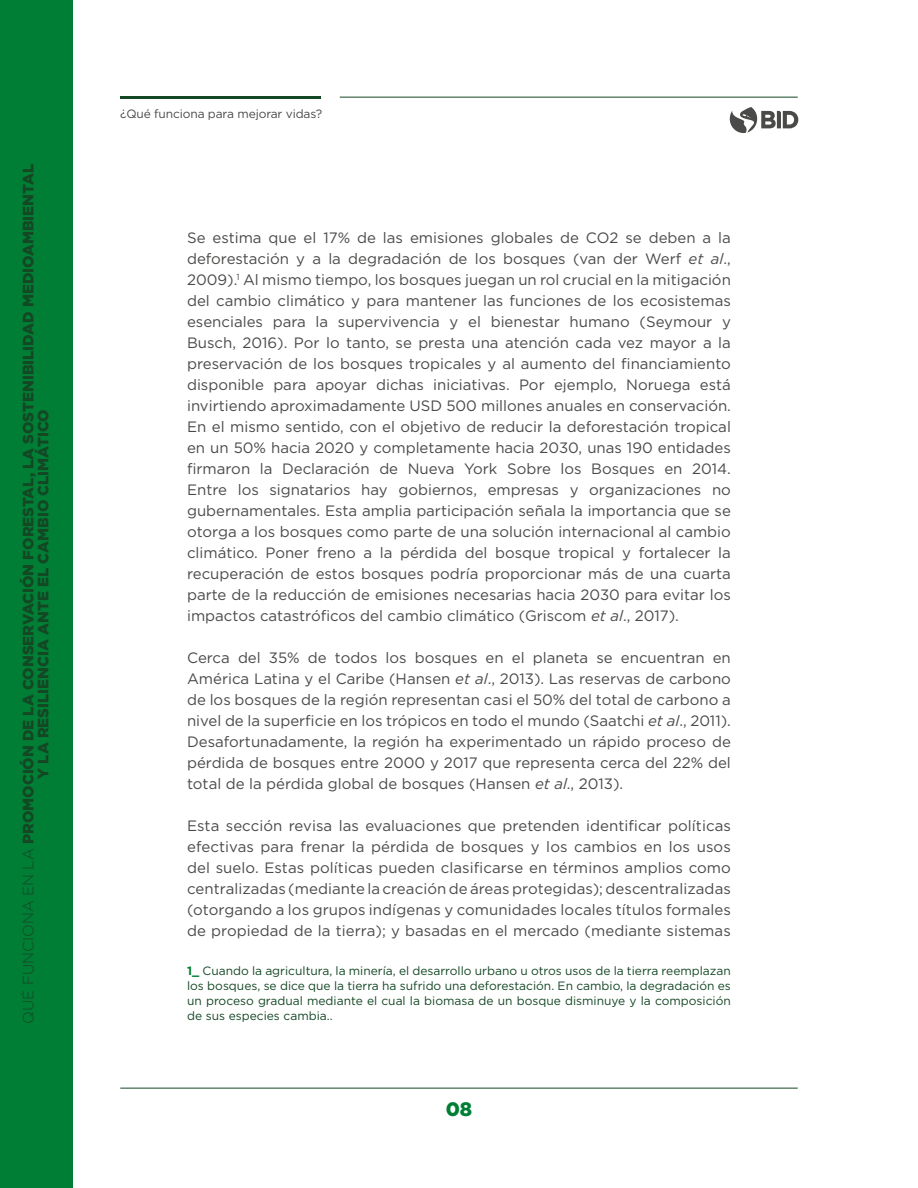
<style>
.page{position:relative;width:918px;height:1188px;background:#fff}
.page>*{position:absolute;margin:0;border:0;box-sizing:border-box;transform-origin:0 0}
.t1{font:900 19.5px "Gotham";color:#007e36}
.Parrafo_corrido{font:15px/21px "Gotham";color:#4a4a49;text-align:justify}
.t2{font:900 15px "Gotham";color:#144724}
.t3{font:12px/15px "Gotham";color:#144724;text-align:justify}
.t4{font:12px "Gotham";letter-spacing:-.01em;color:#4a4a49}
.s1{font-weight:300}
.s2{font-style:italic}
.s3{font-weight:700;color:#007e36}
</style>
<div class="page">
<svg style="left:729px;top:107px;width:69px;height:26px"></svg>
<div style="left:0;top:0;width:72px;height:1188px;background:#007e36"></div>
<hr style="left:340px;top:97px;width:458px;height:1px;background:#144724">
<hr style="left:120px;top:96px;width:201px;height:2px;background:#144724">
<hr style="left:120px;top:1088px;width:678px;height:1px;background:#144724">
<p class="t2" style="left:18px;top:1024px;width:861px;rotate:-90deg"><span class="s1">QUÉ FUNCIONA EN LA</span> PROMOCIÓN DE LA CONSERVACIÓN FORESTAL, LA SOSTENIBILIDAD MEDIOAMBIENTAL</p>
<p class="t2" style="left:33px;top:779px;width:371px;rotate:-90deg">Y LA RESILIENCIA ANTE EL CAMBIO CLIMÁTICO</p>
<p class="t4" style="left:120px;top:106px;width:204px">¿Qué funciona para mejorar vidas?</p>
<p class="Parrafo_corrido" style="left:187px;top:227px;width:545px">Se estima que el 17% de las emisiones globales de CO2 se deben a la deforestación y a la degradación de los bosques (van der Werf <span class="s2">et al</span>., 2009).<sup>1</sup> Al mismo tiempo, los bosques juegan un rol crucial en la mitigación del cambio climático y para mantener las funciones de los ecosistemas esenciales para la supervivencia y el bienestar humano (Seymour y Busch, 2016). Por lo tanto, se presta una atención cada vez mayor a la preservación de los bosques tropicales y al aumento del financiamiento disponible para apoyar dichas iniciativas. Por ejemplo, Noruega está invirtiendo aproximadamente USD 500 millones anuales en conservación.<br>En el mismo sentido, con el objetivo de reducir la deforestación tropical en un 50% hacia 2020 y completamente hacia 2030, unas 190 entidades firmaron la Declaración de Nueva York Sobre los Bosques en 2014.<br>Entre los signatarios hay gobiernos, empresas y organizaciones no gubernamentales. Esta amplia participación señala la importancia que se otorga a los bosques como parte de una solución internacional al cambio climático. Poner freno a la pérdida del bosque tropical y fortalecer la recuperación de estos bosques podría proporcionar más de una cuarta parte de la reducción de emisiones necesarias hacia 2030 para evitar los impactos catastróficos del cambio climático (Griscom <span class="s2">et al</span>., 2017).</p>
<p class="Parrafo_corrido" style="left:187px;top:647px;width:545px">Cerca del 35% de todos los bosques en el planeta se encuentran en América Latina y el Caribe (Hansen <span class="s2">et al</span>., 2013). Las reservas de carbono de los bosques de la región representan casi el 50% del total de carbono a nivel de la superficie en los trópicos en todo el mundo (Saatchi <span class="s2">et al</span>., 2011).<br>Desafortunadamente, la región ha experimentado un rápido proceso de pérdida de bosques entre 2000 y 2017 que representa cerca del 22% del total de la pérdida global de bosques (Hansen <span class="s2">et al</span>., 2013).</p>
<p class="Parrafo_corrido" style="left:187px;top:815px;width:545px">Esta sección revisa las evaluaciones que pretenden identificar políticas efectivas para frenar la pérdida de bosques y los cambios en los usos del suelo. Estas políticas pueden clasificarse en términos amplios como centralizadas (mediante la creación de áreas protegidas); descentralizadas (otorgando a los grupos indígenas y comunidades locales títulos formales de propiedad de la tierra); y basadas en el mercado (mediante sistemas</p>
<p class="t3" style="left:187px;top:963px;width:545px"><span class="s3">1_</span> Cuando la agricultura, la minería, el desarrollo urbano u otros usos de la tierra reemplazan los bosques, se dice que la tierra ha sufrido una deforestación. En cambio, la degradación es un proceso gradual mediante el cual la biomasa de un bosque disminuye y la composición</p>
<p class="t3" style="left:187px;top:1008px;width:147px">de sus especies cambia..</p>
<p class="t1" style="left:446px;top:1095px;width:28px">08</p>
</div>
